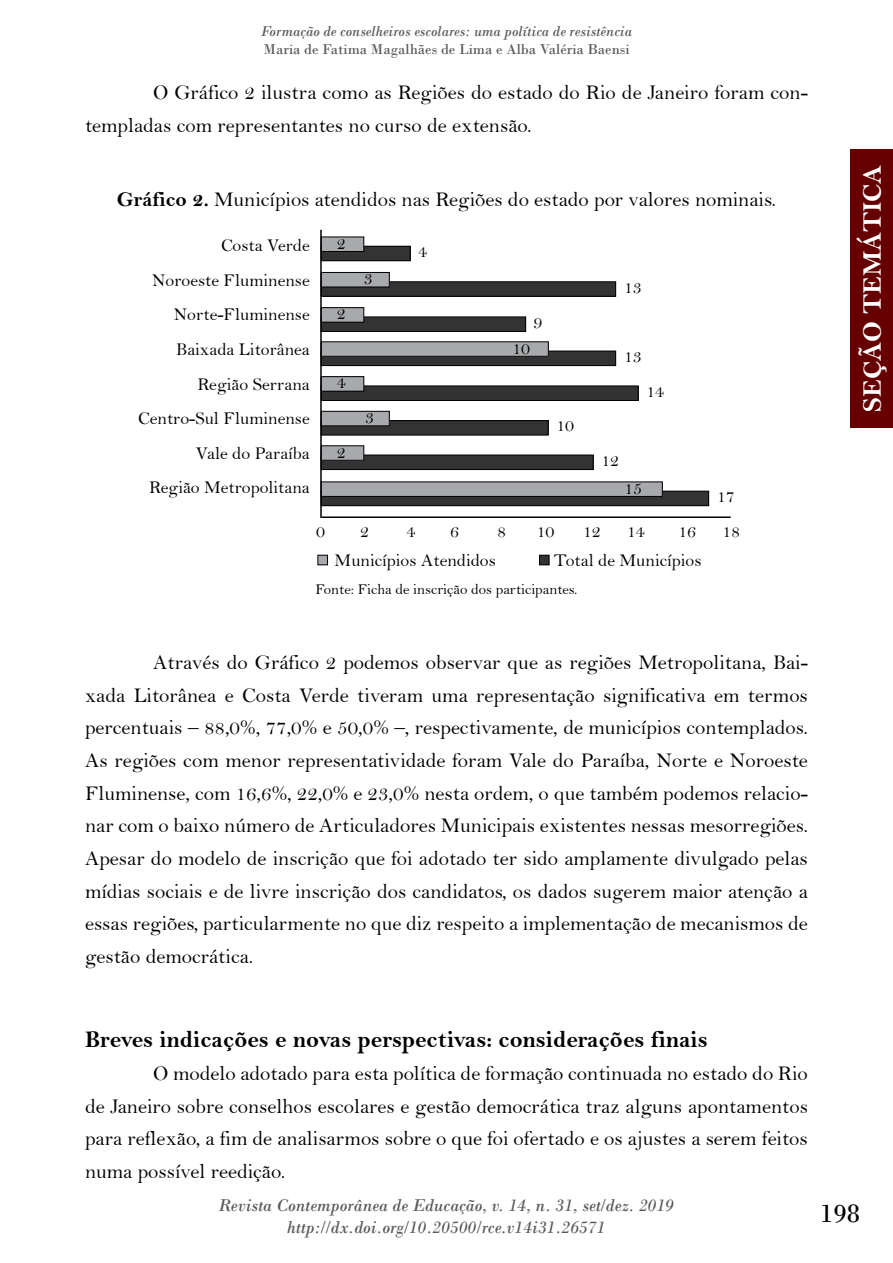
<style>
.page{position:relative;width:893px;height:1263px;background:#fff}
.page>*{position:absolute;margin:0;border:0;box-sizing:border-box;transform-origin:0 0}
.t1{font:27px "Bell MT Bold";color:#fff}
.t2{font:27px "Bodoni";color:#000}
.t3{font:24px "Bell MT Bold";color:#000}
.t4{font:21px/32.7px "Bell";color:#000;text-align:justify}
.t5{font:18px/34.7px "Bell";color:#000;text-align:right}
.t6{font:italic 18px/21.6px "Bodoni";color:#58595b;text-align:center}
.t7{font:italic 15px "Bodoni";color:#58595b}
.t8{font:15px "Bodoni";color:#58595b}
.t9{font:15px "Bell";color:#000}
.s1{font-family:"Bell MT Bold"}
</style>
<div class="page">
<div style="left:850px;top:149px;width:43px;height:278px;background:#600"></div>
<div style="left:321px;top:246px;width:89px;height:15px;background:#333334"></div>
<div style="left:321px;top:246px;width:90px;height:15px;border:1px solid #000"></div>
<div style="left:321px;top:282px;width:295px;height:14px;background:#333334"></div>
<div style="left:321px;top:281px;width:295px;height:16px;border:1px solid #000"></div>
<div style="left:321px;top:317px;width:205px;height:14px;background:#333334"></div>
<div style="left:321px;top:317px;width:205px;height:15px;border:1px solid #000"></div>
<div style="left:321px;top:351px;width:295px;height:15px;background:#333334"></div>
<div style="left:321px;top:351px;width:295px;height:15px;border:1px solid #000"></div>
<div style="left:321px;top:386px;width:317px;height:14px;background:#333334"></div>
<div style="left:321px;top:386px;width:318px;height:15px;border:1px solid #000"></div>
<div style="left:321px;top:421px;width:227px;height:14px;background:#333334"></div>
<div style="left:321px;top:420px;width:228px;height:15px;border:1px solid #000"></div>
<div style="left:321px;top:455px;width:272px;height:15px;background:#333334"></div>
<div style="left:321px;top:455px;width:273px;height:15px;border:1px solid #000"></div>
<div style="left:321px;top:491px;width:388px;height:15px;background:#333334"></div>
<div style="left:321px;top:491px;width:388px;height:15px;border:1px solid #000"></div>
<div style="left:321px;top:237px;width:43px;height:14px;background:#a7a9ac"></div>
<div style="left:321px;top:237px;width:43px;height:15px;border:1px solid #000"></div>
<div style="left:321px;top:272px;width:68px;height:15px;background:#a7a9ac"></div>
<div style="left:321px;top:272px;width:69px;height:15px;border:1px solid #000"></div>
<div style="left:321px;top:308px;width:43px;height:14px;background:#a7a9ac"></div>
<div style="left:321px;top:307px;width:43px;height:16px;border:1px solid #000"></div>
<div style="left:321px;top:342px;width:227px;height:14px;background:#a7a9ac"></div>
<div style="left:321px;top:341px;width:228px;height:16px;border:1px solid #000"></div>
<div style="left:321px;top:377px;width:43px;height:14px;background:#a7a9ac"></div>
<div style="left:321px;top:376px;width:43px;height:16px;border:1px solid #000"></div>
<div style="left:321px;top:411px;width:68px;height:15px;background:#a7a9ac"></div>
<div style="left:321px;top:411px;width:69px;height:15px;border:1px solid #000"></div>
<div style="left:321px;top:446px;width:43px;height:14px;background:#a7a9ac"></div>
<div style="left:321px;top:445px;width:43px;height:16px;border:1px solid #000"></div>
<div style="left:321px;top:482px;width:341px;height:14px;background:#a7a9ac"></div>
<div style="left:321px;top:481px;width:342px;height:16px;border:1px solid #000"></div>
<hr style="left:320px;top:230px;width:2px;height:288px;background:#000">
<hr style="left:322px;top:516px;width:409px;height:2px;background:#000">
<div style="left:318px;top:555px;width:10px;height:10px;background:#a7a9ac"></div>
<div style="left:317px;top:555px;width:11px;height:10px;border:1px solid #000"></div>
<div style="left:539px;top:555px;width:10px;height:10px;background:#333334"></div>
<div style="left:539px;top:555px;width:10px;height:10px;border:1px solid #000"></div>
<p class="t7" style="left:261px;top:22px;width:373px">Formação de conselheiros escolares: uma política de resistência</p>
<p class="t8" style="left:263px;top:40px;width:368px">Maria de Fatima Magalhães de Lima e Alba Valéria Baensi</p>
<p class="t4" style="left:85px;top:76px;width:724px;text-indent:68px">O Gráfico 2 ilustra como as Regiões do estado do Rio de Janeiro foram con&shy;templadas com representantes no curso de extensão.</p>
<p class="t4" style="left:117px;top:183px;width:661px"><span class="s1">Gráfico 2.</span> Municípios atendidos nas Regiões do estado por valores nominais.</p>
<p class="t5" style="left:138px;top:228px;width:173px">Costa Verde<br>Noroeste Fluminense<br>Norte-Fluminense<br>Baixada Litorânea<br>Região Serrana<br>Centro-Sul Fluminense<br>Vale do Paraíba<br>Região Metropolitana</p>
<p class="t5" style="left:418px;top:234px;width:10px">4</p>
<p class="t5" style="left:337px;top:226px;width:10px">2</p>
<p class="t5" style="left:364px;top:261px;width:10px">3</p>
<p class="t5" style="left:624px;top:269px;width:19px">13</p>
<p class="t5" style="left:337px;top:296px;width:10px">2</p>
<p class="t5" style="left:534px;top:305px;width:10px">9</p>
<p class="t5" style="left:512px;top:330px;width:19px">10</p>
<p class="t5" style="left:624px;top:339px;width:19px">13</p>
<p class="t5" style="left:337px;top:365px;width:10px">4</p>
<p class="t5" style="left:646px;top:374px;width:19px">14</p>
<p class="t5" style="left:365px;top:400px;width:10px">3</p>
<p class="t5" style="left:556px;top:408px;width:19px">10</p>
<p class="t5" style="left:337px;top:434px;width:10px">2</p>
<p class="t5" style="left:601px;top:443px;width:19px">12</p>
<p class="t5" style="left:624px;top:471px;width:19px">15</p>
<p class="t5" style="left:717px;top:479px;width:19px">17</p>
<p class="t5" style="left:316px;top:514px;width:10px">0</p>
<p class="t5" style="left:360px;top:514px;width:10px">2</p>
<p class="t5" style="left:406px;top:514px;width:10px">4</p>
<p class="t5" style="left:450px;top:514px;width:10px">6</p>
<p class="t5" style="left:497px;top:514px;width:10px">8</p>
<p class="t5" style="left:537px;top:514px;width:19px">10</p>
<p class="t5" style="left:583px;top:514px;width:19px">12</p>
<p class="t5" style="left:627px;top:514px;width:19px">14</p>
<p class="t5" style="left:678px;top:514px;width:19px">16</p>
<p class="t5" style="left:722px;top:514px;width:19px">18</p>
<p class="t5" style="left:335px;top:543px;width:163px">Municípios Atendidos</p>
<p class="t5" style="left:554px;top:543px;width:149px">Total de Municípios</p>
<p class="t9" style="left:315px;top:580px;width:264px">Fonte: Ficha de inscrição dos participantes.</p>
<p class="t4" style="left:85px;top:646px;width:724px;text-indent:68px">Através do Gráfico 2 podemos observar que as regiões Metropolitana, Bai&shy;xada Litorânea e Costa Verde tiveram uma representação significativa em termos percentuais – 88,0%, 77,0% e 50,0% –, respectivamente, de municípios contemplados.<br>As regiões com menor representatividade foram Vale do Paraíba, Norte e Noroeste Fluminense, com 16,6%, 22,0% e 23,0% nesta ordem, o que também podemos relacio&shy;nar com o baixo número de Articuladores Municipais existentes nessas mesorregiões.<br>Apesar do modelo de inscrição que foi adotado ter sido amplamente divulgado pelas mídias sociais e de livre inscrição dos candidatos, os dados sugerem maior atenção a essas regiões, particularmente no que diz respeito a implementação de mecanismos de gestão democrática.</p>
<p class="t1" style="left:856px;top:412px;width:248px;rotate:-90deg">SEÇÃO TEMÁTICA</p>
<p class="t3" style="left:85px;top:1025px;width:624px">Breves indicações e novas perspectivas: considerações finais</p>
<p class="t4" style="left:85px;top:1057px;width:724px;text-indent:68px">O modelo adotado para esta política de formação continuada no estado do Rio de Janeiro sobre conselhos escolares e gestão democrática traz alguns apontamentos para reflexão, a fim de analisarmos sobre o que foi ofertado e os ajustes a serem feitos numa possível reedição.</p>
<p class="t6" style="left:219px;top:1194px;width:457px">Revista Contemporânea de Educação, v. 14, n. 31, set/dez. 2019 http://dx.doi.org/10.20500/rce.v14i31.26571</p>
<p class="t2" style="left:820px;top:1197px;width:41px">198</p>
</div>
